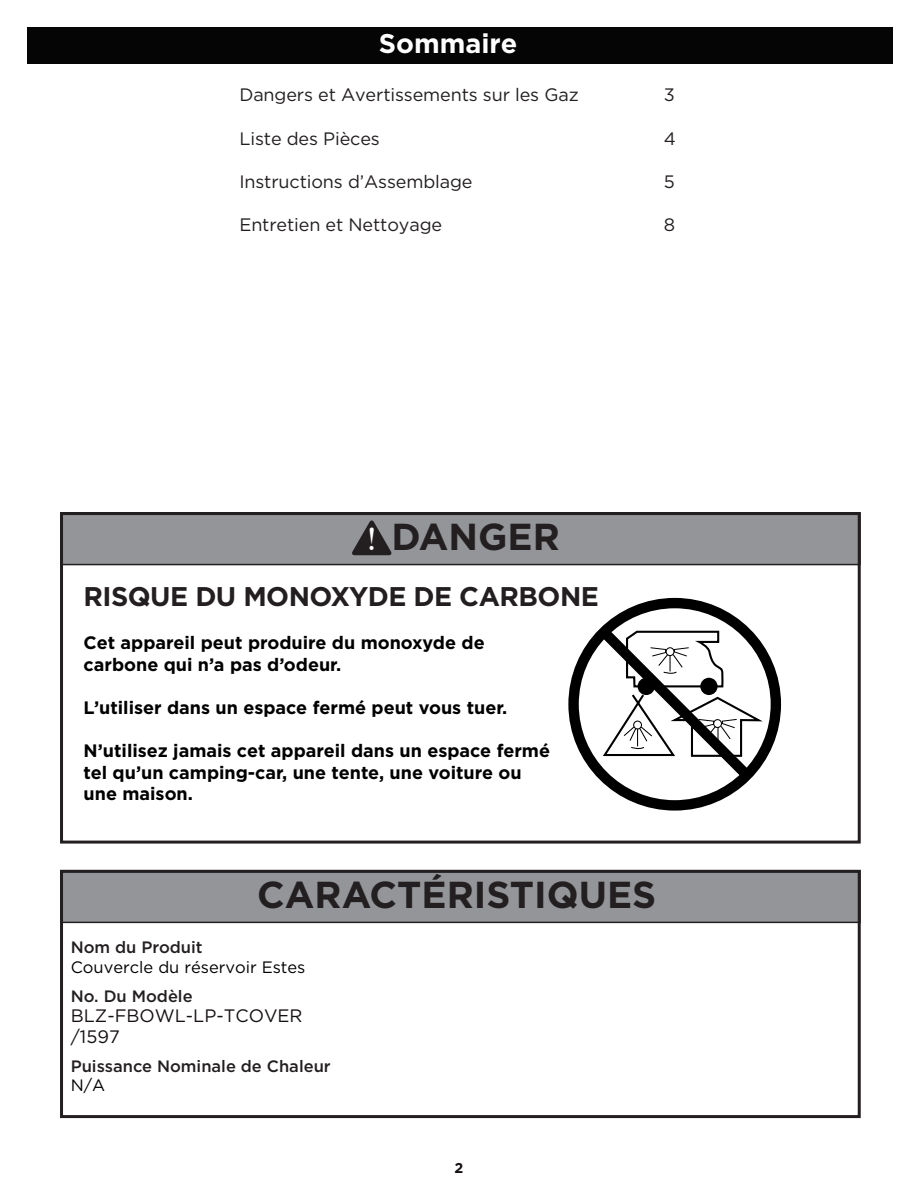
<style>
.page{position:relative;width:918px;height:1188px;background:#fff}
.page>*{position:absolute;margin:0;border:0;box-sizing:border-box;transform-origin:0 0}
.t1{font:700 37.5px "Gotham";color:#231f20}
.t2{font:33.45px "Bask Old Face";color:#fff}
.t3{font:700 27px "Gotham";letter-spacing:-.02em;color:#231f20}
.t4{font:700 27px "Gotham";color:#fff}
.t5{font:700 18px/21.6px "Gotham";color:#000}
.t6{font:18px "Gotham";letter-spacing:-.005em;color:#231f20}
.t7{font:18px/21.6px "Gotham";color:#151011}
.t8{font:500 16.5px "Gotham";color:#231f20}
.t9{font:16.5px "Gotham";color:#000}
.t10{font:700 14.25px "Gotham";color:#151011}
</style>
<div class="page">
<div style="left:27px;top:27px;width:866px;height:36px;background:#050505"></div>
<div style="left:61px;top:513px;width:799px;height:52px;background:#939598"></div>
<div style="left:60px;top:512px;width:801px;height:53px;border:2px solid #231f20"></div>
<div style="left:61px;top:871px;width:799px;height:51px;background:#939598"></div>
<div style="left:60px;top:870px;width:801px;height:53px;border:2px solid #231f20"></div>
<div style="left:60px;top:512px;width:801px;height:332px;border:3px solid #231f20"></div>
<div style="left:60px;top:870px;width:801px;height:248px;border:3px solid #231f20"></div>
<svg style="left:352px;top:520px;width:40px;height:35px"></svg>
<div style="left:568px;top:598px;width:213px;height:213px;border:10px solid #000;border-radius:50%"></div>
<svg style="left:589px;top:617px;width:178px;height:173px"></svg>
<h3 class="t4" style="left:379px;top:25px;width:140px">Sommaire</h3>
<p class="t6" style="left:239px;top:83px;width:341px">Dangers et Avertissements sur les Gaz</p>
<p class="t6" style="left:239px;top:127px;width:142px">Liste des Pièces</p>
<p class="t6" style="left:239px;top:170px;width:235px">Instructions d’Assemblage</p>
<p class="t6" style="left:239px;top:213px;width:204px">Entretien et Nettoyage</p>
<p class="t6" style="left:664px;top:83px;width:13px">3</p>
<p class="t6" style="left:664px;top:127px;width:14px">4</p>
<p class="t6" style="left:664px;top:170px;width:13px">5</p>
<p class="t6" style="left:664px;top:213px;width:13px">8</p>
<h1 class="t1" style="left:391px;top:512px;width:170px">DANGER</h1>
<h2 class="t2" style="left:367px;top:520px;width:10px">!</h2>
<h3 class="t3" style="left:84px;top:578px;width:517px">RISQUE DU MONOXYDE DE CARBONE</h3>
<p class="t5" style="left:84px;top:632px;width:403px">Cet appareil peut produire du monoxyde de carbone qui n’a pas d’odeur.</p>
<p class="t5" style="left:84px;top:696px;width:425px">L’utiliser dans un espace fermé peut vous tuer.</p>
<p class="t5" style="left:84px;top:740px;width:468px">N’utilisez jamais cet appareil dans un espace fermé tel qu’un camping-car, une tente, une voiture ou une maison.</p>
<h1 class="t1" style="left:257px;top:870px;width:400px">CARACTÉRISTIQUES</h1>
<p class="t8" style="left:71px;top:936px;width:133px">Nom du Produit</p>
<p class="t9" style="left:71px;top:956px;width:236px">Couvercle du réservoir Estes</p>
<p class="t8" style="left:71px;top:985px;width:123px">No. Du Modèle</p>
<p class="t7" style="left:71px;top:1004px;width:233px">BLZ-FBOWL-LP-TCOVER /1597</p>
<p class="t8" style="left:71px;top:1055px;width:261px">Puissance Nominale de Chaleur</p>
<p class="t9" style="left:71px;top:1075px;width:36px">N/A</p>
<p class="t10" style="left:455px;top:1158px;width:10px">2</p>
</div>
